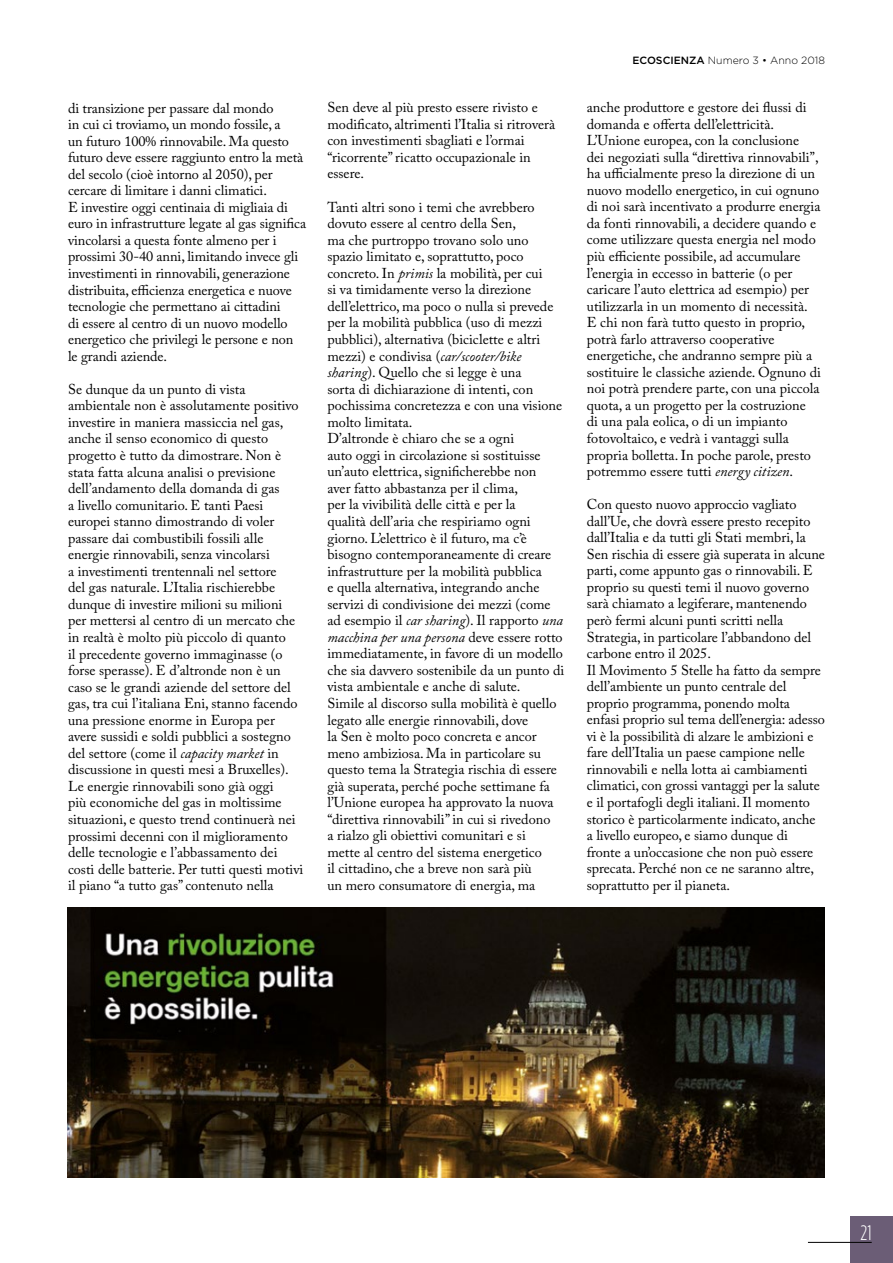
<style>
.page{position:relative;width:893px;height:1263px;background:#fff}
.page>*{position:absolute;margin:0;border:0;box-sizing:border-box;transform-origin:0 0}
.t1{font:300 condensed 21px "Gotham HTF";color:#fff}
.t2{font:14.25px/16.5px "Adobe Caslon Pro";color:#000}
.t3{font:300 10.5px "Gotham HTF";color:#000}
.s1{font-style:italic}
.s2{font-weight:500}
</style>
<div class="page">
<div style="left:850px;top:1216px;width:43px;height:47px;background:#6b5d76"></div>
<hr style="left:808px;top:1242px;width:64px;height:1px;background:#000">
<img style="left:68px;top:907px;width:757px;height:271px">
<p class="t2" style="left:68px;top:99px;width:240px">di transizione per passare dal mondo<br>in cui ci troviamo, un mondo fossile, a<br>un futuro 100% rinnovabile. Ma questo futuro deve essere raggiunto entro la metà del secolo (cioè intorno al 2050), per cercare di limitare i danni climatici.<br>E investire oggi centinaia di migliaia di euro in infrastrutture legate al gas significa vincolarsi a questa fonte almeno per i prossimi 30-40 anni, limitando invece gli investimenti in rinnovabili, generazione distribuita, efficienza energetica e nuove tecnologie che permettano ai cittadini<br>di essere al centro di un nuovo modello energetico che privilegi le persone e non le grandi aziende.</p>
<p class="t2" style="left:68px;top:381px;width:237px">Se dunque da un punto di vista ambientale non è assolutamente positivo investire in maniera massiccia nel gas, anche il senso economico di questo progetto è tutto da dimostrare. Non è stata fatta alcuna analisi o previsione dell’andamento della domanda di gas<br>a livello comunitario. E tanti Paesi europei stanno dimostrando di voler passare dai combustibili fossili alle energie rinnovabili, senza vincolarsi<br>a investimenti trentennali nel settore<br>del gas naturale. L’Italia rischierebbe dunque di investire milioni su milioni per mettersi al centro di un mercato che in realtà è molto più piccolo di quanto<br>il precedente governo immaginasse (o forse sperasse). E d’altronde non è un caso se le grandi aziende del settore del gas, tra cui l’italiana Eni, stanno facendo una pressione enorme in Europa per avere sussidi e soldi pubblici a sostegno del settore (come il <span class="s1">capacity market</span> in discussione in questi mesi a Bruxelles).<br>Le energie rinnovabili sono già oggi<br>più economiche del gas in moltissime situazioni, e questo trend continuerà nei prossimi decenni con il miglioramento delle tecnologie e l’abbassamento dei costi delle batterie. Per tutti questi motivi il piano “a tutto gas” contenuto nella</p>
<p class="t2" style="left:327px;top:99px;width:229px">Sen deve al più presto essere rivisto e modificato, altrimenti l’Italia si ritroverà con investimenti sbagliati e l’ormai “ricorrente” ricatto occupazionale in essere.</p>
<p class="t2" style="left:327px;top:198px;width:239px">Tanti altri sono i temi che avrebbero dovuto essere al centro della Sen,<br>ma che purtroppo trovano solo uno spazio limitato e, soprattutto, poco concreto. In <span class="s1">primis</span> la mobilità, per cui<br>si va timidamente verso la direzione dell’elettrico, ma poco o nulla si prevede per la mobilità pubblica (uso di mezzi pubblici), alternativa (biciclette e altri mezzi) e condivisa (<span class="s1">car/scooter/bike sharing</span>). Quello che si legge è una<br>sorta di dichiarazione di intenti, con pochissima concretezza e con una visione molto limitata.<br>D’altronde è chiaro che se a ogni<br>auto oggi in circolazione si sostituisse un’auto elettrica, significherebbe non<br>aver fatto abbastanza per il clima,<br>per la vivibilità delle città e per la<br>qualità dell’aria che respiriamo ogni giorno. L’elettrico è il futuro, ma c’è bisogno contemporaneamente di creare infrastrutture per la mobilità pubblica<br>e quella alternativa, integrando anche servizi di condivisione dei mezzi (come ad esempio il <span class="s1">car sharing</span>). Il rapporto <span class="s1">una macchina per una persona</span> deve essere rotto immediatamente, in favore di un modello che sia davvero sostenibile da un punto di vista ambientale e anche di salute.<br>Simile al discorso sulla mobilità è quello legato alle energie rinnovabili, dove<br>la Sen è molto poco concreta e ancor meno ambiziosa. Ma in particolare su questo tema la Strategia rischia di essere già superata, perché poche settimane fa l’Unione europea ha approvato la nuova “direttiva rinnovabili” in cui si rivedono<br>a rialzo gli obiettivi comunitari e si<br>mette al centro del sistema energetico<br>il cittadino, che a breve non sarà più<br>un mero consumatore di energia, ma</p>
<p class="t3" style="left:632px;top:55px;width:194px"><span class="s2">ECOSCIENZA</span> Numero 3 • Anno 2018</p>
<p class="t2" style="left:587px;top:99px;width:236px">anche produttore e gestore dei flussi di domanda e offerta dell’elettricità.<br>L’Unione europea, con la conclusione<br>dei negoziati sulla “direttiva rinnovabili”, ha ufficialmente preso la direzione di un nuovo modello energetico, in cui ognuno di noi sarà incentivato a produrre energia da fonti rinnovabili, a decidere quando e come utilizzare questa energia nel modo più efficiente possibile, ad accumulare l’energia in eccesso in batterie (o per caricare l’auto elettrica ad esempio) per utilizzarla in un momento di necessità.<br>E chi non farà tutto questo in proprio, potrà farlo attraverso cooperative energetiche, che andranno sempre più a sostituire le classiche aziende. Ognuno di noi potrà prendere parte, con una piccola quota, a un progetto per la costruzione<br>di una pala eolica, o di un impianto fotovoltaico, e vedrà i vantaggi sulla propria bolletta. In poche parole, presto potremmo essere tutti <span class="s1">energy citizen</span>.</p>
<p class="t2" style="left:587px;top:496px;width:240px">Con questo nuovo approccio vagliato dall’Ue, che dovrà essere presto recepito dall’Italia e da tutti gli Stati membri, la Sen rischia di essere già superata in alcune parti, come appunto gas o rinnovabili. E proprio su questi temi il nuovo governo sarà chiamato a legiferare, mantenendo però fermi alcuni punti scritti nella Strategia, in particolare l’abbandono del carbone entro il 2025.<br>Il Movimento 5 Stelle ha fatto da sempre dell’ambiente un punto centrale del proprio programma, ponendo molta enfasi proprio sul tema dell’energia: adesso vi è la possibilità di alzare le ambizioni e fare dell’Italia un paese campione nelle rinnovabili e nella lotta ai cambiamenti climatici, con grossi vantaggi per la salute e il portafogli degli italiani. Il momento storico è particolarmente indicato, anche a livello europeo, e siamo dunque di fronte a un’occasione che non può essere sprecata. Perché non ce ne saranno altre, soprattutto per il pianeta.</p>
<h1 class="t1" style="left:860px;top:1221px;width:13px">21</h1>
</div>
